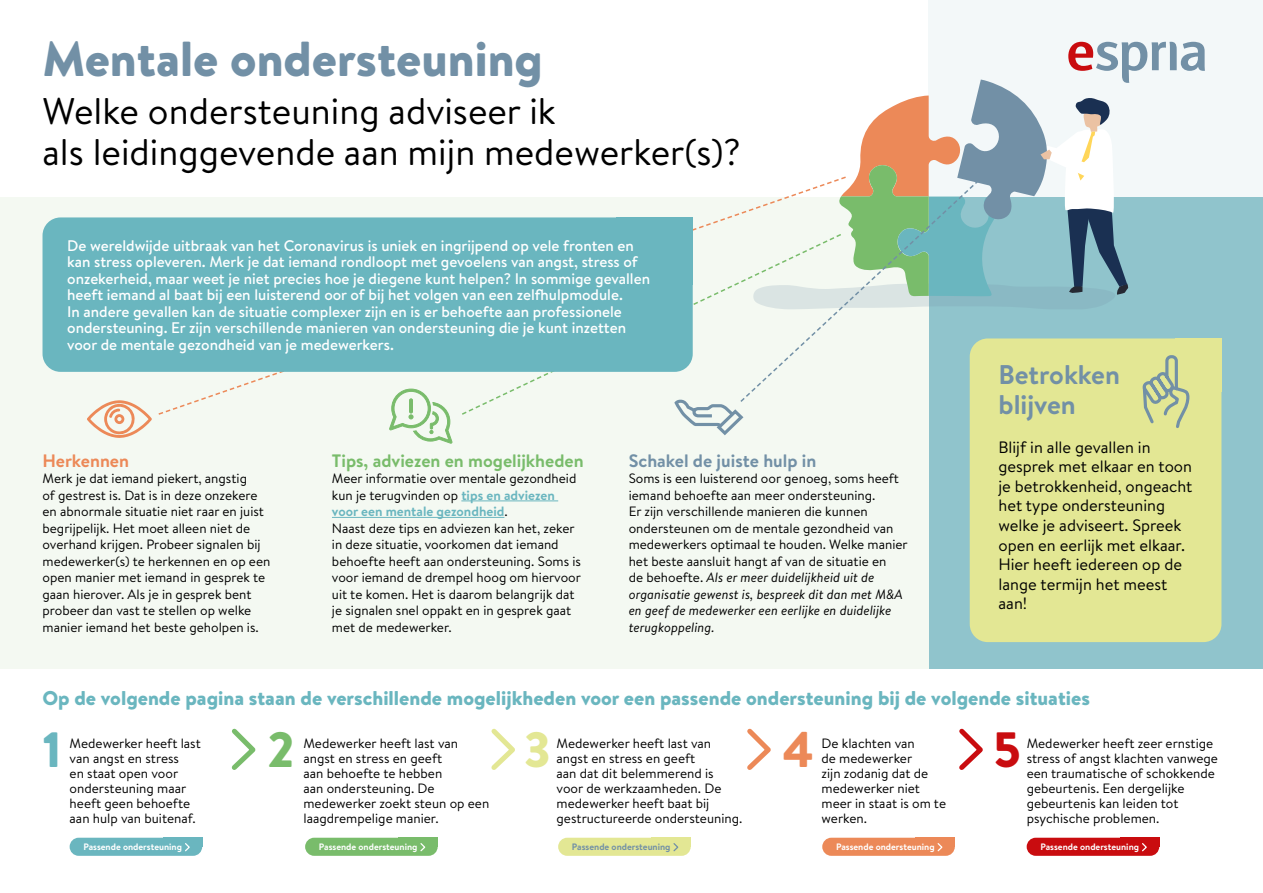
<style>
.page{position:relative;width:1263px;height:893px;background:#fff}
.page>*{position:absolute;margin:0;border:0;box-sizing:border-box;transform-origin:0 0}
.t1{font:900 49.5px "Brandon Text";color:#6ab6bf}
.t2{font:900 49.5px "Brandon Text";color:#79bc6b}
.t3{font:900 49.5px "Brandon Text";color:#e3e794}
.t4{font:900 49.5px "Brandon Text";color:#ec8958}
.t5{font:900 49.5px "Brandon Text";color:#c90c0f}
.t6{font:900 49.05px "Brandon Text";color:#7290a6}
.t7{font:37.05px/40.5px "Brandon Text";color:#000}
.t8{font:700 27px/30px "Brandon Text";color:#7290a6}
.t9{font:900 19.95px "Brandon Text";color:#6ab6bf}
.t10{font:700 18px "Brandon Text";color:#79bc6b}
.t11{font:700 18px "Brandon Text";color:#7290a6}
.t12{font:700 18px "Brandon Text";color:#ec8958}
.t13{font:16.5px/19.5px "Brandon Text";color:#000}
.t14{font:500 15.3px/16.5px "Brandon Text";color:#fff}
.t15{font:13.5px/16.5px "Brandon Text";color:#000}
.t16{font:700 9.3px "Brandon Text";color:#fff}
.t17{font:700 9.3px "Brandon Text";color:#7290a6}
.s1{font-weight:700;color:#6ab6bf}
.s2{font-style:italic}
</style>
<div class="page">
<div style="left:0;top:197px;width:930px;height:471px;background:#f4f9f2"></div>
<div style="left:930px;top:197px;width:333px;height:471px;background:#90c4cc"></div>
<div style="left:929px;top:0;width:334px;height:197px;background:#f3f8f9"></div>
<hr style="left:461px;top:501px;width:97px;height:1px;background:#6ab6bf">
<hr style="left:332px;top:517px;width:172px;height:1px;background:#6ab6bf">
<div style="left:970px;top:338px;width:251px;height:304px;background:#e3e794;border-radius:18px"></div>
<div style="left:1175px;top:338px;width:46px;height:54px;background:#e3e794"></div>
<svg style="left:1142px;top:355px;width:48px;height:73px"></svg>
<svg style="left:860px;top:42px;width:345px;height:267px"></svg>
<svg style="left:739px;top:163px;width:258px;height:241px"></svg>
<div style="left:43px;top:217px;width:650px;height:155px;background:#6ab6bf;border-radius:18px"></div>
<svg style="left:87px;top:400px;width:65px;height:38px"></svg>
<svg style="left:674px;top:400px;width:72px;height:36px"></svg>
<svg style="left:389px;top:388px;width:64px;height:56px"></svg>
<svg style="left:231px;top:728px;width:25px;height:42px"></svg>
<svg style="left:491px;top:728px;width:24px;height:42px"></svg>
<svg style="left:747px;top:728px;width:24px;height:42px"></svg>
<svg style="left:959px;top:728px;width:24px;height:42px"></svg>
<div style="left:70px;top:838px;width:132px;height:18px;background:#6ab6bf;border-radius:9px"></div>
<div style="left:163px;top:838px;width:39px;height:9px;background:#6ab6bf"></div>
<svg style="left:185px;top:843px;width:5px;height:9px"></svg>
<div style="left:305px;top:838px;width:133px;height:18px;background:#79bc6b;border-radius:9px"></div>
<div style="left:398px;top:838px;width:40px;height:9px;background:#79bc6b"></div>
<svg style="left:420px;top:843px;width:6px;height:9px"></svg>
<div style="left:822px;top:838px;width:133px;height:18px;background:#ec8958;border-radius:9px"></div>
<div style="left:915px;top:838px;width:40px;height:9px;background:#ec8958"></div>
<svg style="left:937px;top:843px;width:6px;height:9px"></svg>
<div style="left:1027px;top:838px;width:132px;height:18px;background:#c90c0f;border-radius:9px"></div>
<div style="left:1120px;top:838px;width:39px;height:9px;background:#c90c0f"></div>
<svg style="left:1142px;top:843px;width:5px;height:9px"></svg>
<div style="left:558px;top:838px;width:133px;height:18px;background:#e3e794;border-radius:9px"></div>
<div style="left:651px;top:838px;width:40px;height:9px;background:#e3e794"></div>
<svg style="left:673px;top:843px;width:6px;height:9px"></svg>
<h2 class="t6" style="left:43px;top:24px;width:502px">Mentale ondersteuning</h2>
<h3 class="t7" style="left:43px;top:90px;width:700px">Welke ondersteuning adviseer ik<br>als leidinggevende aan mijn medewerker(s)?</h3>
<p class="t14" style="left:67px;top:237px;width:584px">De wereldwijde uitbraak van het Coronavirus is uniek en ingrijpend op vele fronten en kan stress opleveren. Merk je dat iemand rondloopt met gevoelens van angst, stress of onzekerheid, maar weet je niet precies hoe je diegene kunt helpen? In sommige gevallen heeft iemand al baat bij een luisterend oor of bij het volgen van een zelfhulpmodule.<br>In andere gevallen kan de situatie complexer zijn en is er behoefte aan professionele ondersteuning. Er zijn verschillende manieren van ondersteuning die je kunt inzetten voor de mentale gezondheid van je medewerkers.</p>
<h3 class="t12" style="left:43px;top:448px;width:88px">Herkennen</h3>
<p class="t15" style="left:43px;top:470px;width:229px">Merk je dat iemand piekert, angstig<br>of gestrest is. Dat is in deze onzekere en abnormale situatie niet raar en juist begrijpelijk. Het moet alleen niet de overhand krijgen. Probeer signalen bij medewerker(s) te herkennen en op een open manier met iemand in gesprek te gaan hierover. Als je in gesprek bent probeer dan vast te stellen op welke manier iemand het beste geholpen is.</p>
<h3 class="t10" style="left:332px;top:448px;width:253px">Tips, adviezen en mogelijkheden</h3>
<p class="t15" style="left:332px;top:470px;width:251px">Meer informatie over mentale gezondheid kun je terugvinden op <span class="s1">tips en adviezen voor een mentale gezondheid</span>.<br>Naast deze tips en adviezen kan het, zeker in deze situatie, voorkomen dat iemand behoefte heeft aan ondersteuning. Soms is voor iemand de drempel hoog om hiervoor uit te komen. Het is daarom belangrijk dat je signalen snel oppakt en in gesprek gaat met de medewerker.</p>
<h3 class="t11" style="left:629px;top:448px;width:189px">Schakel de juiste hulp in</h3>
<p class="t15" style="left:629px;top:470px;width:281px">Soms is een luisterend oor genoeg, soms heeft iemand behoefte aan meer ondersteuning.<br>Er zijn verschillende manieren die kunnen ondersteunen om de mentale gezondheid van medewerkers optimaal te houden. Welke manier het beste aansluit hangt af van de situatie en<br>de behoefte. <span class="s2">Als er meer duidelijkheid uit de organisatie gewenst is, bespreek dit dan met M&amp;A en geef de medewerker een eerlijke en duidelijke terugkoppeling.</span></p>
<h3 class="t8" style="left:998px;top:359px;width:123px">Betrokken blijven</h3>
<p class="t13" style="left:998px;top:437px;width:196px">Blijf in alle gevallen in gesprek met elkaar en toon je betrokkenheid, ongeacht het type ondersteuning welke je adviseert. Spreek open en eerlijk met elkaar.<br>Hier heeft iedereen op de lange termijn het meest aan!</p>
<h3 class="t9" style="left:43px;top:684px;width:1049px">Op de volgende pagina staan de verschillende mogelijkheden voor een passende ondersteuning bij de volgende situaties</h3>
<h1 class="t2" style="left:267px;top:714px;width:29px">2</h1>
<p class="t15" style="left:557px;top:735px;width:187px;line-height:15px">Medewerker heeft last van angst en stress en geeft<br>aan dat dit belemmerend is voor de werkzaamheden. De medewerker heeft baat bij gestructureerde ondersteuning.</p>
<h1 class="t3" style="left:524px;top:714px;width:29px">3</h1>
<p class="t15" style="left:821px;top:735px;width:126px;line-height:15px">De klachten van<br>de medewerker<br>zijn zodanig dat de medewerker niet meer in staat is om te werken.</p>
<h1 class="t4" style="left:782px;top:714px;width:33px">4</h1>
<p class="t15" style="left:1027px;top:735px;width:193px;line-height:15px">Medewerker heeft zeer ernstige stress of angst klachten vanwege een traumatische of schokkende gebeurtenis. Een dergelijke gebeurtenis kan leiden tot psychische problemen.</p>
<h1 class="t1" style="left:43px;top:714px;width:21px">1</h1>
<p class="t15" style="left:303px;top:735px;width:187px;line-height:15px">Medewerker heeft last van angst en stress en geeft<br>aan behoefte te hebben<br>aan ondersteuning. De medewerker zoekt steun op een laagdrempelige manier.</p>
<h1 class="t5" style="left:993px;top:714px;width:30px">5</h1>
<p class="t15" style="left:70px;top:735px;width:133px;line-height:15px">Medewerker heeft last van angst en stress<br>en staat open voor ondersteuning maar heeft geen behoefte aan hulp van buitenaf.</p>
<p class="t16" style="left:83px;top:840px;width:100px">Passende ondersteuning</p>
<p class="t16" style="left:319px;top:840px;width:100px">Passende ondersteuning</p>
<p class="t17" style="left:572px;top:840px;width:100px">Passende ondersteuning</p>
<p class="t16" style="left:836px;top:840px;width:100px">Passende ondersteuning</p>
<p class="t16" style="left:1040px;top:840px;width:100px">Passende ondersteuning</p>
</div>
